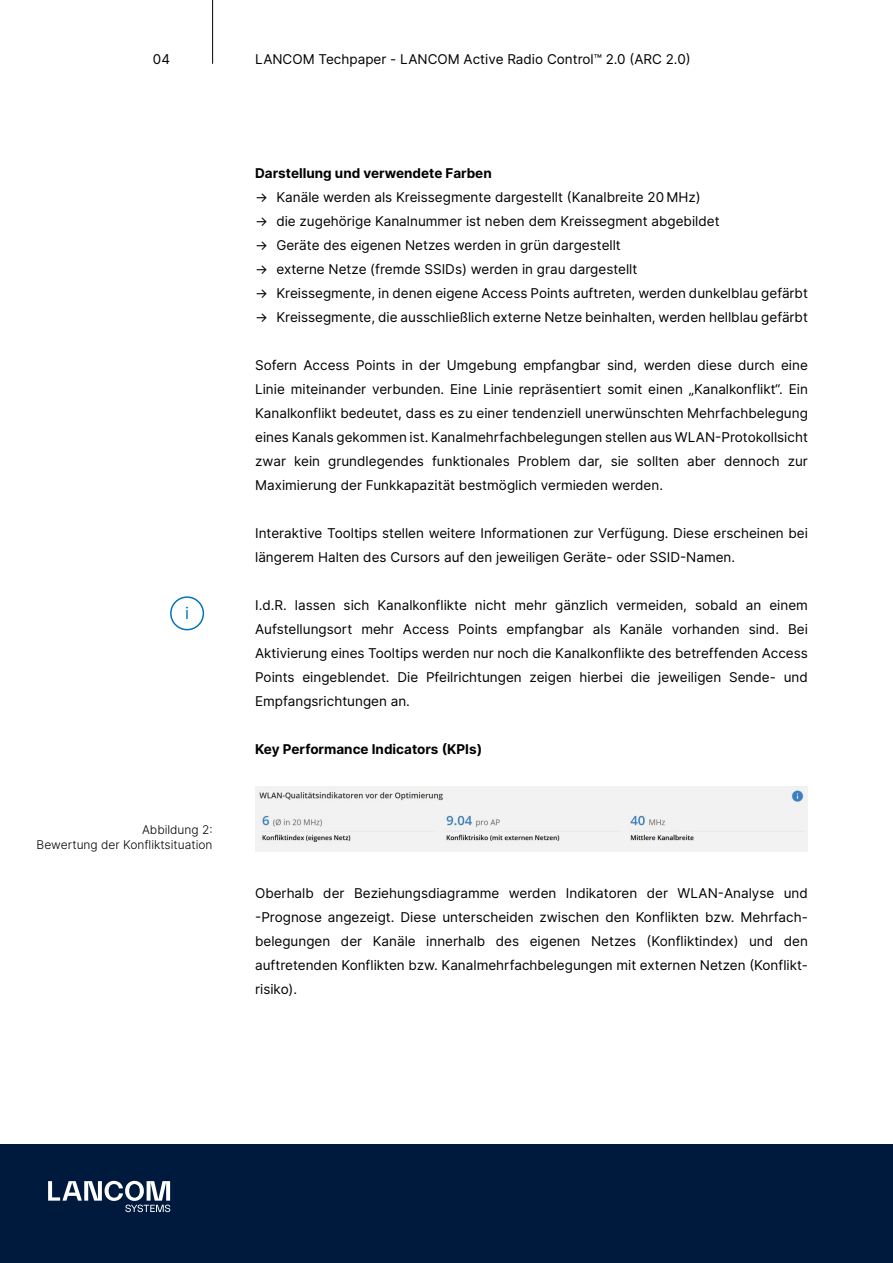
<style>
.page{position:relative;width:893px;height:1263px;background:#fff}
.page>*{position:absolute;margin:0;border:0;box-sizing:border-box;transform-origin:0 0}
.t1{font:16.5px "Inter";color:#0075bd}
.t2{font:13.5px/24px "Inter";color:#000;text-align:justify}
.t3{font:700 13.5px "Inter";color:#000}
.t4{font:300 12px/15px "Inter";color:#000;text-align:right}
</style>
<div class="page">
<img style="left:255px;top:786px;width:553px;height:65px">
<div style="left:170px;top:596px;width:34px;height:34px;border:2px solid #0075bd;border-radius:50%"></div>
<div style="left:0;top:1144px;width:893px;height:119px;background:#001a3e"></div>
<hr style="left:212px;top:0;width:1px;height:64px;background:#000">
<svg style="left:48px;top:1181px;width:122px;height:31px"></svg>
<p class="t2" style="left:153px;top:47px;width:19px">04</p>
<p class="t2" style="left:255px;top:47px;width:437px">LANCOM Techpaper - LANCOM Active Radio Control™ 2.0 (ARC 2.0)</p>
<p class="t1" style="left:185px;top:601px;width:5px">i</p>
<p class="t4" style="left:37px;top:822px;width:178px">Abbildung 2:<br>Bewertung der Konfliktsituation</p>
<p class="t3" style="left:255px;top:163px;width:238px">Darstellung und verwendete Farben</p>
<p class="t2" style="left:255px;top:185px;width:447px">→ Kanäle werden als Kreissegmente dargestellt (Kanalbreite 20 MHz)</p>
<p class="t2" style="left:255px;top:209px;width:466px">→ die zugehörige Kanalnummer ist neben dem Kreissegment abgebildet</p>
<p class="t2" style="left:255px;top:233px;width:367px">→ Geräte des eigenen Netzes werden in grün dargestellt</p>
<p class="t2" style="left:255px;top:257px;width:384px">→ externe Netze (fremde SSIDs) werden in grau dargestellt</p>
<p class="t2" style="left:255px;top:281px;width:554px">→ Kreissegmente, in denen eigene Access Points auftreten, werden dunkelblau gefärbt</p>
<p class="t2" style="left:255px;top:305px;width:554px">→ Kreissegmente, die ausschließlich externe Netze beinhalten, werden hellblau gefärbt</p>
<p class="t2" style="left:255px;top:353px;width:554px">Sofern Access Points in der Umgebung empfangbar sind, werden diese durch eine Linie miteinander verbunden. Eine Linie repräsentiert somit einen „Kanalkonflikt“. Ein Kanalkonflikt bedeutet, dass es zu einer tendenziell unerwünschten Mehrfachbelegung eines Kanals gekommen ist. Kanalmehrfachbelegungen stellen aus WLAN-Protokollsicht zwar kein grundlegendes funktionales Problem dar, sie sollten aber dennoch zur Maximierung der Funkkapazität bestmöglich vermieden werden.</p>
<p class="t2" style="left:255px;top:521px;width:554px">Interaktive Tooltips stellen weitere Informationen zur Verfügung. Diese erscheinen bei längerem Halten des Cursors auf den jeweiligen Geräte- oder SSID-Namen.</p>
<p class="t2" style="left:255px;top:593px;width:554px">I.d.R. lassen sich Kanalkonflikte nicht mehr gänzlich vermeiden, sobald an einem Aufstellungsort mehr Access Points empfangbar als Kanäle vorhanden sind. Bei Aktivierung eines Tooltips werden nur noch die Kanalkonflikte des betreffenden Access Points eingeblendet. Die Pfeilrichtungen zeigen hierbei die jeweiligen Sende- und Empfangsrichtungen an.</p>
<p class="t3" style="left:255px;top:739px;width:229px">Key Performance Indicators (KPIs)</p>
<p class="t2" style="left:255px;top:881px;width:554px;text-align:left">Oberhalb der Beziehungsdiagramme werden Indikatoren der WLAN-Analyse und -Prognose angezeigt. Diese unterscheiden zwischen den Konflikten bzw. Mehrfach&shy;belegungen der Kanäle innerhalb des eigenen Netzes (Konfliktindex) und den auftretenden Konflikten bzw. Kanalmehrfachbelegungen mit externen Netzen (Konflikt&shy;risiko).</p>
</div>
